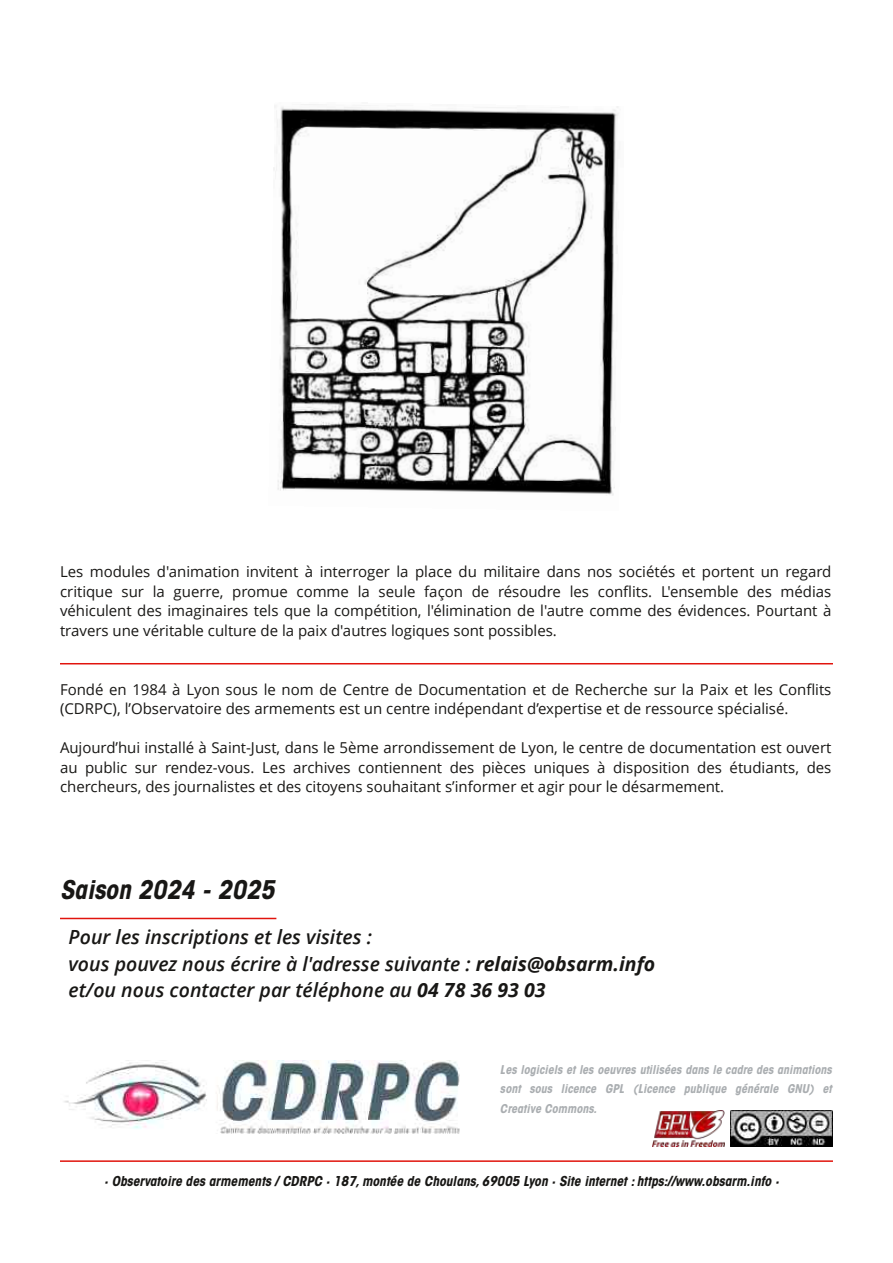
<style>
.page{position:relative;width:893px;height:1263px;background:#fff}
.page>*{position:absolute;margin:0;border:0;box-sizing:border-box;transform-origin:0 0}
.t1{font:italic 700 condensed 25.5px "ITC Avant Garde Std";letter-spacing:.005em;color:#181715}
.t2{font:italic 600 19.5px/26.5px "Open Sans";letter-spacing:.005em;color:#181715}
.t3{font:15px/19.5px "Open Sans";color:#181715;text-align:justify}
.t4{font:italic 700 condensed 13.5px "ITC Avant Garde Std";color:#181715}
.t5{font:italic 700 condensed 12px/19.5px "ITC Avant Garde Std";color:#aaaeb1;text-align:justify}
.s1{font-weight:700}
</style>
<div class="page">
<img style="left:730px;top:1111px;width:103px;height:35px">
<img style="left:273px;top:104px;width:345px;height:392px">
<hr style="left:60px;top:918px;width:216px;height:1px;background:#e1140d">
<hr style="left:60px;top:1160px;width:773px;height:2px;background:#e1140d">
<hr style="left:60px;top:663px;width:773px;height:1px;background:#e1140d">
<img style="left:64px;top:1061px;width:396px;height:72px">
<img style="left:652px;top:1111px;width:72px;height:35px">
<p class="t3" style="left:60px;top:562px;width:773px">Les modules d'animation invitent à interroger la place du militaire dans nos sociétés et portent un regard critique sur la guerre, promue comme la seule façon de résoudre les conflits. L'ensemble des médias véhiculent des imaginaires tels que la compétition, l'élimination de l'autre comme des évidences. Pourtant à travers une véritable culture de la paix d'autres logiques sont possibles.</p>
<p class="t3" style="left:60px;top:679px;width:773px">Fondé en 1984 à Lyon sous le nom de Centre de Documentation et de Recherche sur la Paix et les Conflits (CDRPC), l’Observatoire des armements est un centre indépendant d’expertise et de ressource spécialisé.</p>
<p class="t3" style="left:60px;top:738px;width:773px">Aujourd’hui installé à Saint-Just, dans le 5ème arrondissement de Lyon, le centre de documentation est ouvert au public sur rendez-vous. Les archives contiennent des pièces uniques à disposition des étudiants, des chercheurs, des journalistes et des citoyens souhaitant s’informer et agir pour le désarmement.</p>
<h1 class="t1" style="left:60px;top:880px;width:216px">Saison 2024 - 2025</h1>
<h2 class="t2" style="left:69px;top:923px;width:588px">Pour les inscriptions et les visites :<br>vous pouvez nous écrire à l'adresse suivante : <span class="s1">relais@obsarm.info </span>et/ou nous contacter par téléphone au <span class="s1">04 78 36 93 03</span></h2>
<p class="t5" style="left:500px;top:1061px;width:333px">Les logiciels et les oeuvres utilisées dans le cadre des animations sont sous licence GPL (Licence publique générale GNU) et Creative Commons.</p>
<p class="t4" style="left:104px;top:1176px;width:676px">· Observatoire des armements / CDRPC · 187, montée de Choulans, 69005 Lyon · Site internet : https://www.obsarm.info ·</p>
</div>
